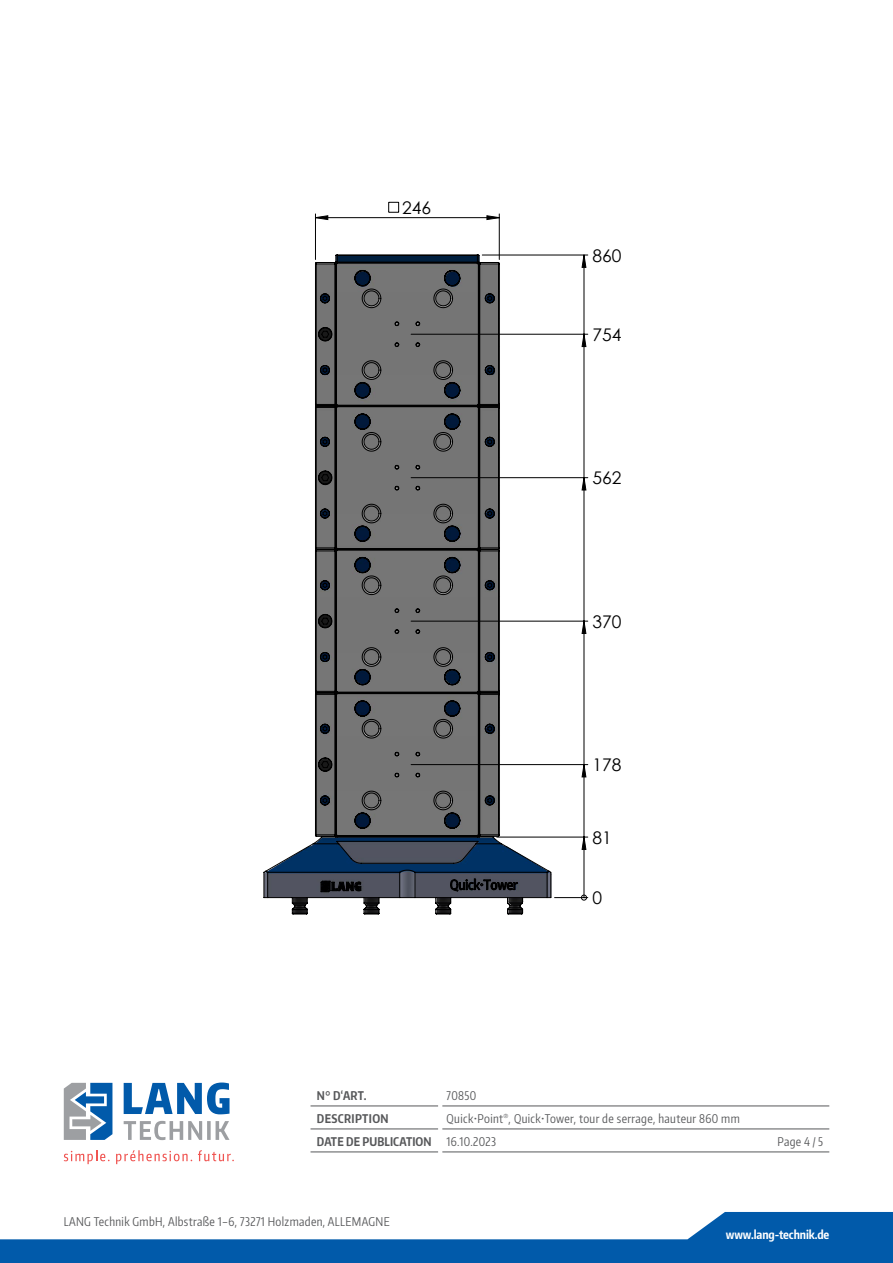
<style>
.page{position:relative;width:893px;height:1263px;background:#fff}
.page>*{position:absolute;margin:0;border:0;box-sizing:border-box;transform-origin:0 0}
.t1{font:17.4px "Century Gothic";color:#000}
.Tabelle_Text_Bezeichnung_mit_GREP{font:12px "Encode Sans Compressed";letter-spacing:.03em;color:#57585a}
.Tabelle_Kategorie{font:700 12px "Encode Sans Compressed";letter-spacing:.01em;color:#57585a}
.Tabelle_Text{font:12px "Encode Sans Compressed";letter-spacing:.03em;color:#57585a}
.t2{font:700 12px "Encode Sans Compressed";letter-spacing:-.01em;color:#fff}
.Tabelle_Kategorie-2{font:700 12px "Encode Sans Compressed";letter-spacing:.03em;color:#57585a}
</style>
<div class="page">
<svg style="left:0;top:1212px;width:893px;height:51px;fill:#015aaa"></svg>
<svg style="left:124px;top:1082px;width:106px;height:32px"></svg>
<svg style="left:124px;top:1121px;width:106px;height:19px"></svg>
<svg style="left:64px;top:1083px;width:48px;height:57px"></svg>
<svg style="left:64px;top:1150px;width:46px;height:14px"></svg>
<svg style="left:116px;top:1150px;width:76px;height:14px"></svg>
<svg style="left:198px;top:1150px;width:36px;height:11px"></svg>
<hr style="left:311px;top:1106px;width:127px;height:1px;background:#57585a">
<hr style="left:442px;top:1106px;width:387px;height:1px;background:#57585a">
<hr style="left:311px;top:1129px;width:127px;height:1px;background:#57585a">
<hr style="left:442px;top:1129px;width:387px;height:1px;background:#57585a">
<hr style="left:311px;top:1152px;width:127px;height:1px;background:#57585a">
<hr style="left:442px;top:1152px;width:387px;height:1px;background:#57585a">
<hr style="left:555px;top:897px;width:33px;height:1px;background:#000">
<hr style="left:497px;top:837px;width:91px;height:1px;background:#000">
<hr style="left:411px;top:764px;width:177px;height:1px;background:#000">
<hr style="left:411px;top:621px;width:177px;height:1px;background:#000">
<hr style="left:411px;top:477px;width:177px;height:1px;background:#000">
<hr style="left:411px;top:334px;width:177px;height:1px;background:#000">
<hr style="left:482px;top:255px;width:106px;height:1px;background:#000">
<hr style="left:315px;top:214px;width:1px;height:45px;background:#000">
<hr style="left:499px;top:214px;width:1px;height:45px;background:#000">
<svg style="left:581px;top:254px;width:6px;height:647px"></svg>
<svg style="left:315px;top:202px;width:185px;height:18px"></svg>
<svg style="left:263px;top:254px;width:289px;height:661px"></svg>
<p class="t1" style="left:402px;top:195px;width:30px">246</p>
<p class="t1" style="left:593px;top:243px;width:30px">860</p>
<p class="t1" style="left:593px;top:322px;width:30px">754</p>
<p class="t1" style="left:593px;top:466px;width:30px">562</p>
<p class="t1" style="left:593px;top:609px;width:30px">370</p>
<p class="t1" style="left:593px;top:753px;width:30px">178</p>
<p class="t1" style="left:593px;top:825px;width:21px">81</p>
<p class="t1" style="left:593px;top:886px;width:11px">0</p>
<p class="Tabelle_Kategorie" style="left:317px;top:1087px;width:51px">N° D‘ART.</p>
<p class="Tabelle_Text" style="left:447px;top:1087px;width:31px">70850</p>
<p class="Tabelle_Kategorie-2" style="left:317px;top:1110px;width:73px">DESCRIPTION</p>
<p class="Tabelle_Text_Bezeichnung_mit_GREP" style="left:447px;top:1110px;width:295px">Quick•Point<sup>®</sup>, Quick•Tower, tour de serrage, hauteur 860 mm</p>
<p class="Tabelle_Kategorie" style="left:317px;top:1133px;width:116px">DATE DE PUBLICATION</p>
<p class="Tabelle_Text" style="left:447px;top:1133px;width:51px">16.10.2023</p>
<p class="Tabelle_Text" style="left:777px;top:1133px;width:47px">Page 4 / 5</p>
<p class="Tabelle_Text_Bezeichnung_mit_GREP" style="left:64px;top:1213px;width:328px">LANG Technik GmbH, Albstraße 1–6, 73271 Holzmaden, ALLEMAGNE</p>
<p class="t2" style="left:726px;top:1227px;width:105px">www.lang-technik.de</p>
</div>
